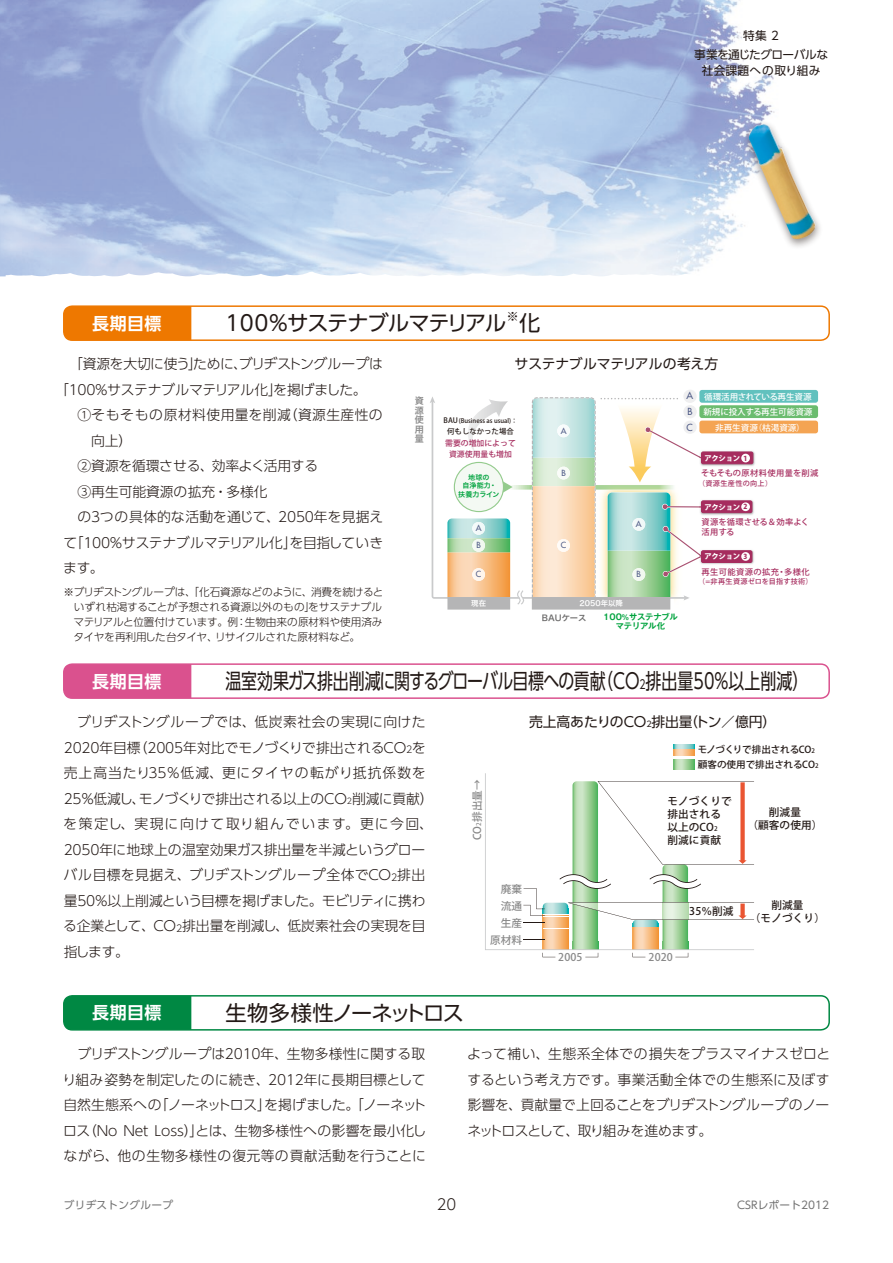
<style>
.page{position:relative;width:893px;height:1263px;background:#fff}
.page>*{position:absolute;margin:0;border:0;box-sizing:border-box;transform-origin:0 0}
.t1{font:21.3px "UD Shin Go Pro";letter-spacing:-.025em;color:#231916;scale:.75 1}
.t2{font:21.3px "UD Shin Go Pro";letter-spacing:-.05em;color:#231916}
.t3{font:700 16.95px "UD Shin Go Pro De";letter-spacing:.02em;color:#fff}
.t4{font:300 14.85px "UD Shin Go Pro";color:#231916}
.t5{font:300 13.8px/25.5px "UD Shin Go Pro";letter-spacing:-.005em;color:#231916;text-align:justify}
.t6{font:13.8px "UD Shin Go Pro";letter-spacing:-.01em;color:#231916}
.t7{font:300 13.8px "UD Shin Go Pro";letter-spacing:.025em;color:#231916}
.t8{font:12.45px "UD Shin Go Pro";color:#231916}
.t9{font:11.7px/19.2px "UD Shin Go Pro";letter-spacing:-.05em;color:#231916;text-align:center}
.t10{font:11.7px "UD Shin Go Pro";letter-spacing:.02em;color:#231916}
.t11{font:300 10.65px/14.9px "UD Shin Go Pro";letter-spacing:-.01em;color:#231916}
.t12{font:10.65px/12.8px "Koz Go Pro Medium 90 pv RKSJ H";letter-spacing:.01em;color:#231916;text-align:center}
.t13{font:10.65px "Koz Go Pro Medium 90 pv RKSJ H";letter-spacing:.01em;color:#898989}
.t14{font:10.65px "UD Shin Go Pro";color:#727272}
.t15{font:10.65px "UD Shin Go Pro";letter-spacing:.03em;color:#727272}
.t16{font:9.6px/14.7px "Koz Go Pro Medium 90 pv RKSJ H";color:#231916}
.t17{font:9.6px "Futura";color:#4c5884}
.t18{font:9.15px/9.3px "Hira Kaku Pro N W6 90 pv RKSJ V";color:#898989;text-align:justify}
.t19{font:8.55px/15.3px "Koz Go Pro Medium 90 pv RKSJ H";color:#fff;text-align:center}
.t20{font:8.25px "Koz Go Pro Medium 90 pv RKSJ H";letter-spacing:.05em;color:#a62c5e}
.t21{font:8.25px/10.2px "Koz Go Pro Medium 90 pv RKSJ H";letter-spacing:.01em;color:#a62c5e}
.t22{font:8.25px/9.8px "Gothic MB101 Pro De Bold 90 pv RKSJ H";letter-spacing:-.02em;color:#00a33e;text-align:center}
.t23{font:8.25px "Futura";color:#4c5884}
.t24{font:8.25px "Hira Kaku Pro N W6 90 pv RKSJ H";color:#6d6c6c}
.t25{font:7.8px/10.8px "Koz Go Pro Medium 90 pv RKSJ H";color:#a62c5e;text-align:center}
.t26{font:7.35px "Koz Go Pro Heavy 90 pv RKSJ H";letter-spacing:-.05em;color:#fff}
.t27{font:7.35px "Koz Go Pro Medium 90 pv RKSJ H";color:#231916}
.t28{font:7.35px "Hira Kaku Pro N W6 90 pv RKSJ H";color:#fff}
.t29{font:7.2px "Koz Go Pro Medium 90 pv RKSJ H";letter-spacing:.03em;color:#a62c5e}
.t30{font:7.2px "Koz Go Pro Medium 90 pv RKSJ H";letter-spacing:.05em;color:#a62c5e}
.t31{font:7.05px/8.2px "Hira Kaku Pro N W6 90 pv RKSJ H";letter-spacing:.01em;color:#00a33e;text-align:center}
.t32{font:6.9px "Koz Go Pro Heavy 90 pv RKSJ H";color:#a62c5e}
.t33{font:6.3px "Koz Go Pro Medium 90 pv RKSJ H";color:#231916}
.s1{font-size:7.35px}
.s2{font-size:7.2px}
.s3{font-size:6.9px;color:#a62c5e}
.s4{font-size:12.45px}
.s5{font-size:9.6px}
.s6{font-size:8.1px}
.s7{font-size:6.45px}
.s8{font-size:6.15px}
</style>
<div class="page">
<img style="left:0;top:0;width:775px;height:277px">
<div style="left:63px;top:995px;width:767px;height:35px;border:2px solid #008843;border-radius:9px"></div>
<div style="left:64px;top:996px;width:127px;height:34px;background:#008843"></div>
<div style="left:63px;top:663px;width:767px;height:36px;border:1px solid #da518e;border-radius:9px"></div>
<div style="left:63px;top:305px;width:767px;height:36px;border:1px solid #ee7800;border-radius:9px"></div>
<div style="left:64px;top:664px;width:127px;height:34px;background:#da518e"></div>
<div style="left:64px;top:306px;width:127px;height:34px;background:#ee7800"></div>
<svg style="left:432px;top:403px;width:15px;height:196px"></svg>
<svg style="left:430px;top:397px;width:5px;height:6px"></svg>
<div style="left:683px;top:390px;width:14px;height:13px;background:#efeff0;border-radius:50%"></div>
<div style="left:699px;top:390px;width:119px;height:13px;background:#61c1be;border-radius:3px"></div>
<div style="left:699px;top:405px;width:119px;height:13px;background:#6bbc6f;border-radius:3px"></div>
<div style="left:699px;top:421px;width:119px;height:12px;background:#f4a453;border-radius:3px"></div>
<div style="left:447px;top:597px;width:63px;height:13px;background:#b5b5b6;border:2px solid #b5b5b6"></div>
<div style="left:532px;top:597px;width:138px;height:13px;background:#b5b5b6;border:2px solid #b5b5b6"></div>
<img style="left:702px;top:451px;width:53px;height:15px">
<div style="left:701px;top:452px;width:52px;height:12px;background:#a62c5e;border-radius:2px"></div>
<div style="left:701px;top:452px;width:52px;height:12px;border:1px solid #a62c5e;border-radius:2px"></div>
<div style="left:741px;top:454px;width:9px;height:8px;background:#fff;border-radius:50%"></div>
<img style="left:702px;top:500px;width:52px;height:15px">
<div style="left:701px;top:501px;width:51px;height:12px;background:#a62c5e;border-radius:2px"></div>
<div style="left:701px;top:501px;width:51px;height:12px;border:1px solid #a62c5e;border-radius:2px"></div>
<img style="left:702px;top:550px;width:52px;height:14px">
<svg style="left:447px;top:397px;width:255px;height:209px"></svg>
<div style="left:701px;top:551px;width:51px;height:11px;background:#a62c5e;border-radius:2px"></div>
<div style="left:701px;top:550px;width:51px;height:13px;border:1px solid #a62c5e;border-radius:2px"></div>
<div style="left:741px;top:502px;width:9px;height:9px;background:#fff;border-radius:50%"></div>
<div style="left:741px;top:552px;width:9px;height:9px;background:#fff;border-radius:50%"></div>
<svg style="left:485px;top:773px;width:38px;height:177px"></svg>
<svg style="left:674px;top:745px;width:21px;height:5px"></svg>
<svg style="left:674px;top:750px;width:21px;height:5px"></svg>
<svg style="left:674px;top:759px;width:21px;height:11px"></svg>
<svg style="left:523px;top:781px;width:231px;height:176px"></svg>
<div style="left:741px;top:119px;width:82px;height:131px;background:#231916;opacity:.5"></div>
<img style="left:748px;top:124px;width:68px;height:115px">
<p class="t3" style="left:92px;top:309px;width:71px">長期目標</p>
<h1 class="t2" style="left:225px;top:306px;width:283px">100％サステナブルマテリアル</h1>
<p class="t8" style="left:506px;top:306px;width:14px">※</p>
<h1 class="t2" style="left:519px;top:306px;width:23px">化</h1>
<p class="t9" style="left:694px;top:26px;width:136px">特集 2<br>事業を通じたグローバルな</p>
<p class="t10" style="left:702px;top:61px;width:120px">社会課題への取り組み</p>
<p class="t5" style="left:55px;top:351px;width:329px;text-indent:14px">「資源を大切に使う」ために、ブリヂストングループは「100％サステナブルマテリアル化」を掲げました。</p>
<p class="t7" style="left:78px;top:404px;width:307px">①そもそもの原材料使用量を削減（資源生産性の</p>
<p class="t5" style="left:91px;top:427px;width:43px">向上）</p>
<p class="t5" style="left:78px;top:453px;width:242px">②資源を循環させる、効率よく活用する</p>
<p class="t5" style="left:78px;top:478px;width:192px">③再生可能資源の拡充・多様化</p>
<p class="t5" style="left:78px;top:504px;width:307px">の3つの具体的な活動を通じて、2050年を見据え</p>
<p class="t5" style="left:63px;top:529px;width:321px">て「100％サステナブルマテリアル化」を目指していき</p>
<p class="t5" style="left:63px;top:555px;width:42px">ます。</p>
<p class="t11" style="left:73px;top:584px;width:311px;text-indent:-10px">※ブリヂストングループは、「化石資源などのように、消費を続けるといずれ枯渇することが予想される資源以外のもの」をサステナブルマテリアルと位置付けています。例：生物由来の原材料や使用済みタイヤを再利用した台タイヤ、リサイクルされた原材料など。</p>
<p class="t18" style="left:415px;top:396px;width:10px">資源使用量</p>
<p class="t6" style="left:515px;top:353px;width:205px">サステナブルマテリアルの考え方</p>
<p class="t17" style="left:686px;top:390px;width:8px">A</p>
<p class="t17" style="left:688px;top:405px;width:7px">B</p>
<p class="t33" style="left:444px;top:417px;width:75px"><span class="s1">BAU</span>(Business as usual)：</p>
<p class="t27" style="left:447px;top:426px;width:68px">何もしなかった場合</p>
<p class="t23" style="left:561px;top:425px;width:7px">A</p>
<p class="t17" style="left:686px;top:421px;width:8px">C</p>
<p class="t25" style="left:445px;top:438px;width:72px">需要の増加によって資源使用量も増加</p>
<p class="t31" style="left:458px;top:473px;width:43px">地球の<br>自浄能力・扶養力ライン</p>
<p class="t23" style="left:561px;top:468px;width:6px">B</p>
<p class="t23" style="left:476px;top:523px;width:7px">A</p>
<p class="t23" style="left:636px;top:519px;width:7px">A</p>
<p class="t23" style="left:476px;top:540px;width:6px">B</p>
<p class="t23" style="left:561px;top:540px;width:7px">C</p>
<p class="t23" style="left:476px;top:569px;width:7px">C</p>
<p class="t23" style="left:637px;top:569px;width:6px">B</p>
<p class="t28" style="left:471px;top:597px;width:16px">現在</p>
<p class="t28" style="left:580px;top:597px;width:45px">2050年以降</p>
<p class="t24" style="left:542px;top:610px;width:46px">BAUケース</p>
<p class="t22" style="left:603px;top:610px;width:76px">100<span class="s2">％</span>サステナブルマテリアル化</p>
<p class="t19" style="left:703px;top:389px;width:111px">循環活用されている再生資源新規に投入する再生可能資源非再生資源（枯渇資源）</p>
<p class="t26" style="left:704px;top:453px;width:45px">アクション <span class="s3">1</span></p>
<p class="t20" style="left:701px;top:468px;width:119px">そもそもの原材料使用量を削減</p>
<p class="t30" style="left:698px;top:478px;width:76px">（資源生産性の向上）</p>
<p class="t26" style="left:704px;top:502px;width:37px">アクション</p>
<p class="t32" style="left:744px;top:502px;width:5px">2</p>
<p class="t21" style="left:701px;top:517px;width:109px">資源を循環させる＆効率よく活用する</p>
<p class="t26" style="left:704px;top:552px;width:37px">アクション</p>
<p class="t32" style="left:744px;top:552px;width:5px">3</p>
<p class="t20" style="left:701px;top:567px;width:110px">再生可能資源の拡充・多様化</p>
<p class="t29" style="left:698px;top:577px;width:116px">（=非再生資源ゼロを目指す技術）</p>
<p class="t3" style="left:92px;top:667px;width:71px">長期目標</p>
<h1 class="t1" style="left:225px;top:664px;width:779px">温室効果ガス排出削減に関するグローバル目標への貢献（CO<span class="s4">2</span>排出量50％以上削減）</h1>
<p class="t5" style="left:63px;top:709px;width:372px;text-align:left;text-indent:14px">ブリヂストングループでは、低炭素社会の実現に向けた<br>2020年目標（2005年対比でモノづくりで排出されるCO<span class="s5">2</span>を売上高当たり35％低減、更にタイヤの転がり抵抗係数を<br>25％低減し、モノづくりで排出される以上のCO<span class="s6">2</span>削減に貢献）を策定し、実現に向けて取り組んでいます。更に今回、<br>2050年に地球上の温室効果ガス排出量を半減というグローバル目標を見据え、ブリヂストングループ全体でCO<span class="s5">2</span>排出量50％以上削減という目標を掲げました。モビリティに携わる企業として、CO<span class="s5">2</span>排出量を削減し、低炭素社会の実現を目指します。</p>
<p class="t13" style="left:470px;top:840px;width:63px;rotate:-90deg">CO<span class="s7">2</span>排出量→</p>
<p class="t6" style="left:529px;top:711px;width:249px">売上高あたりのCO<span class="s6">2</span>排出量（トン／億円）</p>
<p class="t16" style="left:698px;top:743px;width:122px">モノづくりで排出されるCO<span class="s8">2</span>顧客の使用で排出されるCO<span class="s8">2</span></p>
<p class="t12" style="left:667px;top:795px;width:66px;text-align:left">モノづくりで排出される以上のCO<span class="s7">2<br></span>削減に貢献</p>
<p class="t12" style="left:747px;top:807px;width:77px">削減量<br>（顧客の使用）</p>
<p class="t13" style="left:501px;top:882px;width:23px">廃棄</p>
<p class="t13" style="left:501px;top:899px;width:23px">流通</p>
<p class="t13" style="left:501px;top:916px;width:23px">生産</p>
<p class="t13" style="left:490px;top:933px;width:34px">原材料</p>
<p class="t13" style="left:558px;top:950px;width:26px">2005</p>
<p class="t13" style="left:649px;top:950px;width:26px">2020</p>
<p class="t12" style="left:689px;top:905px;width:46px">35％削減</p>
<p class="t12" style="left:750px;top:899px;width:77px">削減量<br>（モノづくり）</p>
<p class="t3" style="left:92px;top:999px;width:71px">長期目標</p>
<h1 class="t2" style="left:225px;top:995px;width:240px">生物多様性ノーネットロス</h1>
<p class="t5" style="left:62px;top:1040px;width:366px">　ブリヂストングループは2010年、生物多様性に関する取り組み姿勢を制定したのに続き、2012年に長期目標として自然生態系への「ノーネットロス」を掲げました。「ノーネットロス（No Net Loss）」とは、生物多様性への影響を最小化しながら、他の生物多様性の復元等の貢献活動を行うことに</p>
<p class="t5" style="left:467px;top:1040px;width:365px">よって補い、生態系全体での損失をプラスマイナスゼロとするという考え方です。事業活動全体での生態系に及ぼす影響を、貢献量で上回ることをブリヂストングループのノーネットロスとして、取り組みを進めます。</p>
<p class="t15" style="left:64px;top:1196px;width:111px">ブリヂストングループ</p>
<p class="t4" style="left:437px;top:1192px;width:21px">20</p>
<p class="t14" style="left:737px;top:1196px;width:94px">CSRレポート2012</p>
</div>
